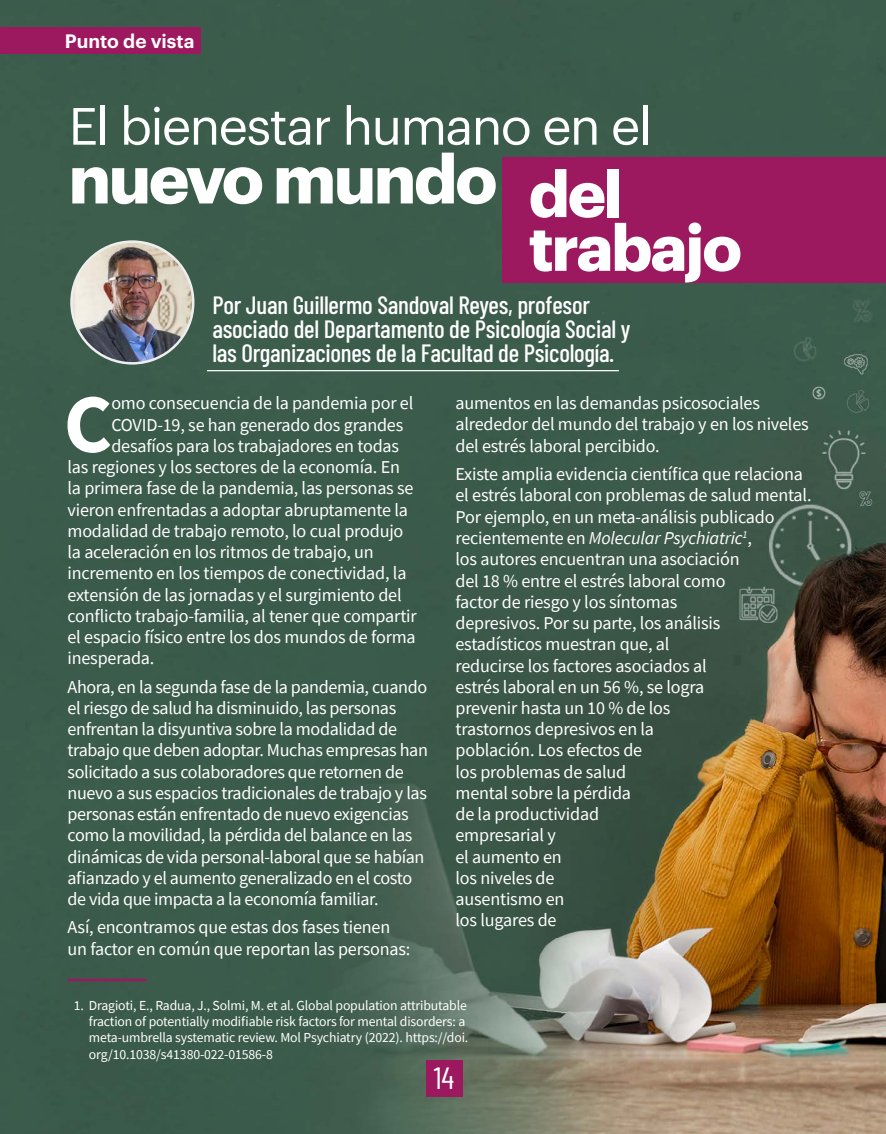
<style>
.page{position:relative;width:886px;height:1134px;background:#fff}
.page>*{position:absolute;margin:0;border:0;box-sizing:border-box;transform-origin:0 0}
.t1{font:700 83.25px "Source Sans Pro";color:#fff}
.t2{font:700 67.5px "Graphik";letter-spacing:-.03em;color:#fff}
.t3{font:700 63.75px/53.8px "Graphik";letter-spacing:-.03em;color:#fff}
.t4{font:51.25px "Graphik";letter-spacing:-.03em;color:#fff}
.t5{font:30.75px "Barlow Condensed";color:#fff}
.t6{font:500 25px/23.8px "Barlow Condensed";letter-spacing:-.01em;color:#fff}
.t7{font:600 19px "Graphik";color:#fff}
.t8{font:18.12px/21.2px "Source Sans Pro";letter-spacing:-.01em;color:#fff}
.t9{font:13.75px/16.2px "Source Sans Pro";letter-spacing:-.01em;color:#fff}
.s1{font-style:italic}
</style>
<div class="page">
<img style="left:1px;top:0;width:885px;height:1134px">
<div style="left:0;top:27px;width:201px;height:26px;background:#9c195f"></div>
<img style="left:71px;top:242px;width:122px;height:121px;border-radius:61px">
<div style="left:70px;top:240px;width:124px;height:125px;border:2px solid #eee;border-radius:50%"></div>
<hr style="left:68px;top:979px;width:78px;height:2px;background:#9c195f">
<div style="left:503px;top:158px;width:383px;height:125px;background:#9c195f"></div>
<hr style="left:207px;top:370px;width:412px;height:1px;background:#fff">
<svg style="left:426px;top:1060px;width:37px;height:36px"></svg>
<p class="t7" style="left:65px;top:27px;width:131px">Punto de vista</p>
<h3 class="t4" style="left:69px;top:88px;width:584px">El bienestar humano en el</h3>
<h2 class="t2" style="left:69px;top:127px;width:430px">nuevo mundo</h2>
<h3 class="t3" style="left:529px;top:161px;width:215px">del trabajo</h3>
<h3 class="t6" style="left:212px;top:292px;width:419px">Por Juan Guillermo Sandoval Reyes, profesor asociado del Departamento de Psicología Social y las Organizaciones de la Facultad de Psicología.</h3>
<h1 class="t1" style="left:64px;top:368px;width:50px">C</h1>
<p class="t8" style="left:111px;top:393px;width:303px">omo consecuencia de la pandemia por el</p>
<p class="t8" style="left:111px;top:414px;width:293px">COVID-19, se han generado dos grandes</p>
<p class="t8" style="left:111px;top:435px;width:289px">desafíos para los trabajadores en todas</p>
<p class="t8" style="left:67px;top:456px;width:334px">las regiones y los sectores de la economía. En</p>
<p class="t8" style="left:67px;top:478px;width:347px">la primera fase de la pandemia, las personas se</p>
<p class="t8" style="left:67px;top:499px;width:342px">vieron enfrentadas a adoptar abruptamente la</p>
<p class="t8" style="left:67px;top:520px;width:337px">modalidad de trabajo remoto, lo cual produjo</p>
<p class="t8" style="left:67px;top:541px;width:308px">la aceleración en los ritmos de trabajo, un</p>
<p class="t8" style="left:67px;top:563px;width:340px">incremento en los tiempos de conectividad, la</p>
<p class="t8" style="left:67px;top:584px;width:336px">extensión de las jornadas y el surgimiento del</p>
<p class="t8" style="left:67px;top:605px;width:351px">conflicto trabajo-familia, al tener que compartir</p>
<p class="t8" style="left:67px;top:626px;width:350px">el espacio físico entre los dos mundos de forma</p>
<p class="t8" style="left:67px;top:648px;width:88px">inesperada.</p>
<p class="t8" style="left:67px;top:676px;width:362px">Ahora, en la segunda fase de la pandemia, cuando el riesgo de salud ha disminuido, las personas enfrentan la disyuntiva sobre la modalidad de trabajo que deben adoptar. Muchas empresas han solicitado a sus colaboradores que retornen de nuevo a sus espacios tradicionales de trabajo y las personas están enfrentado de nuevo exigencias como la movilidad, la pérdida del balance en las dinámicas de vida personal-laboral que se habían afianzado y el aumento generalizado en el costo de vida que impacta a la economía familiar.</p>
<p class="t8" style="left:67px;top:917px;width:344px">Así, encontramos que estas dos fases tienen un factor en común que reportan las personas:</p>
<p class="t8" style="left:455px;top:392px;width:355px">aumentos en las demandas psicosociales alrededor del mundo del trabajo y en los niveles del estrés laboral percibido.</p>
<p class="t8" style="left:455px;top:463px;width:357px">Existe amplia evidencia científica que relaciona el estrés laboral con problemas de salud mental.<br>Por ejemplo, en un meta-análisis publicado recientemente en <span class="s1">Molecular Psychiatric</span><sup>1</sup>,<br>los autores encuentran una asociación<br>del 18 % entre el estrés laboral como<br>factor de riesgo y los síntomas<br>depresivos. Por su parte, los análisis estadísticos muestran que, al<br>reducirse los factores asociados al<br>estrés laboral en un 56 %, se logra<br>prevenir hasta un 10 % de los<br>trastornos depresivos en la<br>población. Los efectos de<br>los problemas de salud<br>mental sobre la pérdida<br>de la productividad<br>empresarial y<br>el aumento en<br>los niveles de<br>ausentismo en<br>los lugares de</p>
<p class="t9" style="left:89px;top:997px;width:381px;text-indent:-15px">1. Dragioti, E., Radua, J., Solmi, M. et al. Global population attributable fraction of potentially modifiable risk factors for mental disorders: a meta-umbrella systematic review. Mol Psychiatry (2022). https://doi. org/10.1038/s41380-022-01586-8</p>
<h3 class="t5" style="left:434px;top:1056px;width:22px">14</h3>
</div>
